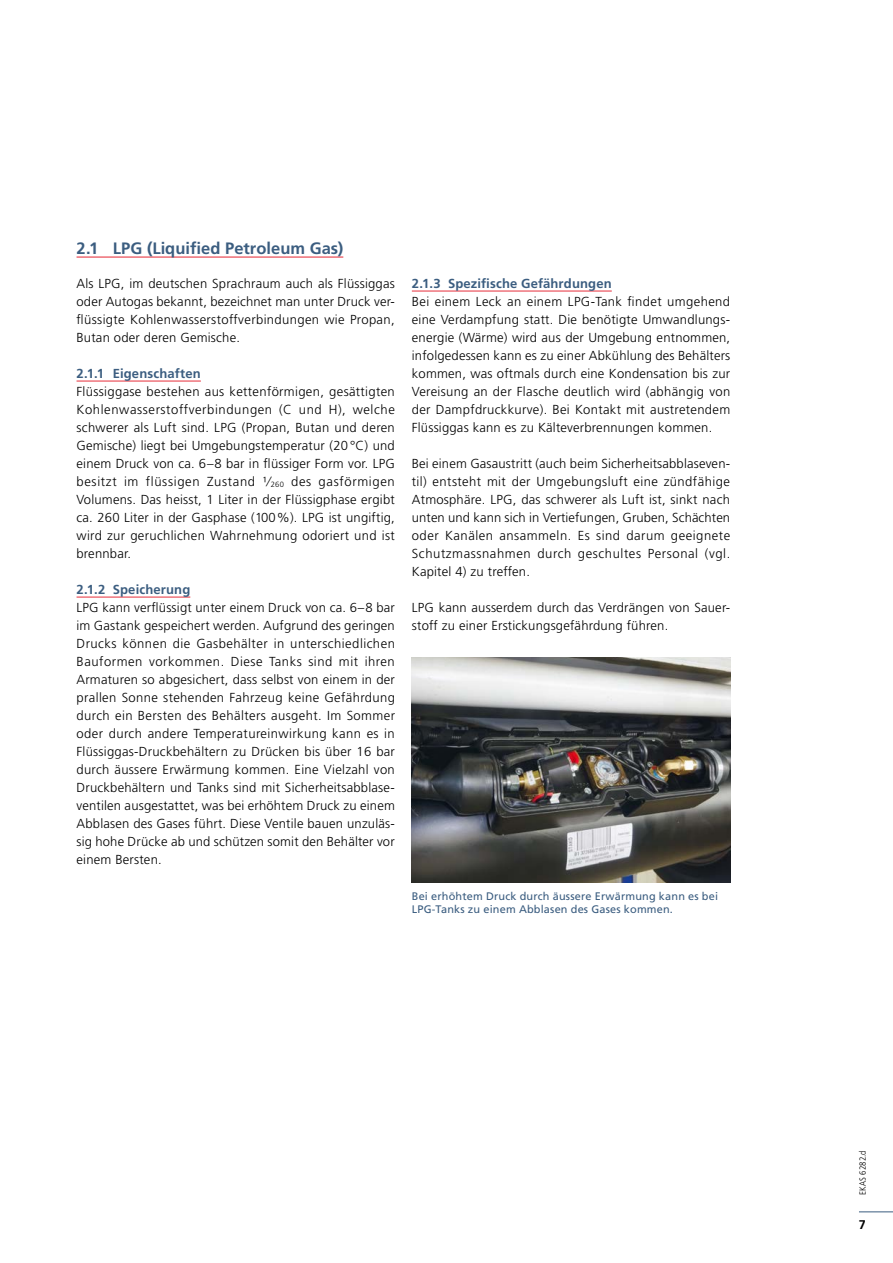
<style>
.page{position:relative;width:893px;height:1263px;background:#fff}
.page>*{position:absolute;margin:0;border:0;box-sizing:border-box;transform-origin:0 0}
.t1{font:700 16.5px "Frutiger LT Std";color:#3b5d80}
.t2{font:300 13.05px/18px "Frutiger LT Std";letter-spacing:.015em;color:#000;text-align:justify}
.t3{font:700 13.05px "Frutiger LT Std";letter-spacing:.01em;color:#3b5d80}
.t4{font:700 12.6px "Frutiger LT Std";color:#000}
.t5{font:10.95px/13.2px "Frutiger LT Std";letter-spacing:.015em;color:#3b5d80}
.t6{font:300 condensed 9px "Frutiger LT Std";letter-spacing:.015em;color:#000}
</style>
<div class="page">
<hr style="left:77px;top:381px;width:124px;height:1px;background:#e62e3a">
<hr style="left:77px;top:597px;width:113px;height:1px;background:#e62e3a">
<hr style="left:412px;top:291px;width:200px;height:1px;background:#e62e3a">
<hr style="left:77px;top:257px;width:266px;height:1px;background:#e62e3a">
<img style="left:412px;top:657px;width:318px;height:226px">
<hr style="left:859px;top:1211px;width:34px;height:1px;background:#3b5d80">
<p class="t1" style="left:77px;top:239px;width:268px">2.1 LPG (Liquified Petroleum Gas)</p>
<p class="t2" style="left:77px;top:275px;width:320px">Als LPG, im deutschen Sprachraum auch als Flüssiggas oder Autogas bekannt, bezeichnet man unter Druck ver&shy;flüssigte Kohlenwasserstoffverbindungen wie Propan, Butan oder deren Gemische.</p>
<p class="t3" style="left:77px;top:366px;width:126px">2.1.1 Eigenschaften</p>
<p class="t2" style="left:77px;top:383px;width:320px">Flüssiggase bestehen aus kettenförmigen, gesättigten Kohlenwasserstoffverbindungen (C und H), welche schwerer als Luft sind. LPG (Propan, Butan und deren Gemische) liegt bei Umgebungstemperatur (20 °C) und einem Druck von ca. 6–8 bar in flüssiger Form vor. LPG besitzt im flüssigen Zustand ¹∕<sub>260</sub> des gasförmigen Volumens. Das heisst, 1 Liter in der Flüssigphase ergibt ca. 260 Liter in der Gasphase (100%). LPG ist ungiftig, wird zur geruchlichen Wahrnehmung odoriert und ist brennbar.</p>
<p class="t3" style="left:77px;top:582px;width:115px">2.1.2 Speicherung</p>
<p class="t2" style="left:77px;top:599px;width:320px">LPG kann verflüssigt unter einem Druck von ca. 6–8 bar im Gastank gespeichert werden. Aufgrund des geringen Drucks können die Gasbehälter in unterschiedlichen Bauformen vorkommen. Diese Tanks sind mit ihren Armaturen so abgesichert, dass selbst von einem in der prallen Sonne stehenden Fahrzeug keine Gefährdung durch ein Bersten des Behälters ausgeht. Im Sommer oder durch andere Temperatureinwirkung kann es in Flüssiggas-Druckbehältern zu Drücken bis über 16 bar durch äussere Erwärmung kommen. Eine Vielzahl von Druckbehältern und Tanks sind mit Sicherheitsabblase&shy;ventilen ausgestattet, was bei erhöhtem Druck zu einem Abblasen des Gases führt. Diese Ventile bauen unzuläs&shy;sig hohe Drücke ab und schützen somit den Behälter vor einem Bersten.</p>
<p class="t3" style="left:412px;top:276px;width:201px">2.1.3 Spezifische Gefährdungen</p>
<p class="t2" style="left:412px;top:293px;width:320px">Bei einem Leck an einem LPG-Tank findet umgehend eine Verdampfung statt. Die benötigte Umwandlungs&shy;energie (Wärme) wird aus der Umgebung entnommen, infolgedessen kann es zu einer Abkühlung des Behälters kommen, was oftmals durch eine Kondensation bis zur Vereisung an der Flasche deutlich wird (abhängig von der Dampfdruckkurve). Bei Kontakt mit austretendem Flüssiggas kann es zu Kälteverbrennungen kommen.</p>
<p class="t2" style="left:412px;top:455px;width:320px">Bei einem Gasaustritt (auch beim Sicherheitsabblaseven&shy;til) entsteht mit der Umgebungsluft eine zündfähige Atmosphäre. LPG, das schwerer als Luft ist, sinkt nach unten und kann sich in Vertiefungen, Gruben, Schächten oder Kanälen ansammeln. Es sind darum geeignete Schutzmassnahmen durch geschultes Personal (vgl.<br>Kapitel 4) zu treffen.</p>
<p class="t2" style="left:412px;top:599px;width:320px">LPG kann ausserdem durch das Verdrängen von Sauer&shy;stoff zu einer Erstickungsgefährdung führen.</p>
<p class="t5" style="left:412px;top:890px;width:308px">Bei erhöhtem Druck durch äussere Erwärmung kann es bei<br>LPG-Tanks zu einem Abblasen des Gases kommen.</p>
<p class="t6" style="left:857px;top:1195px;width:46px;rotate:-90deg">EKAS 6282.d</p>
<p class="t4" style="left:859px;top:1217px;width:9px">7</p>
</div>
